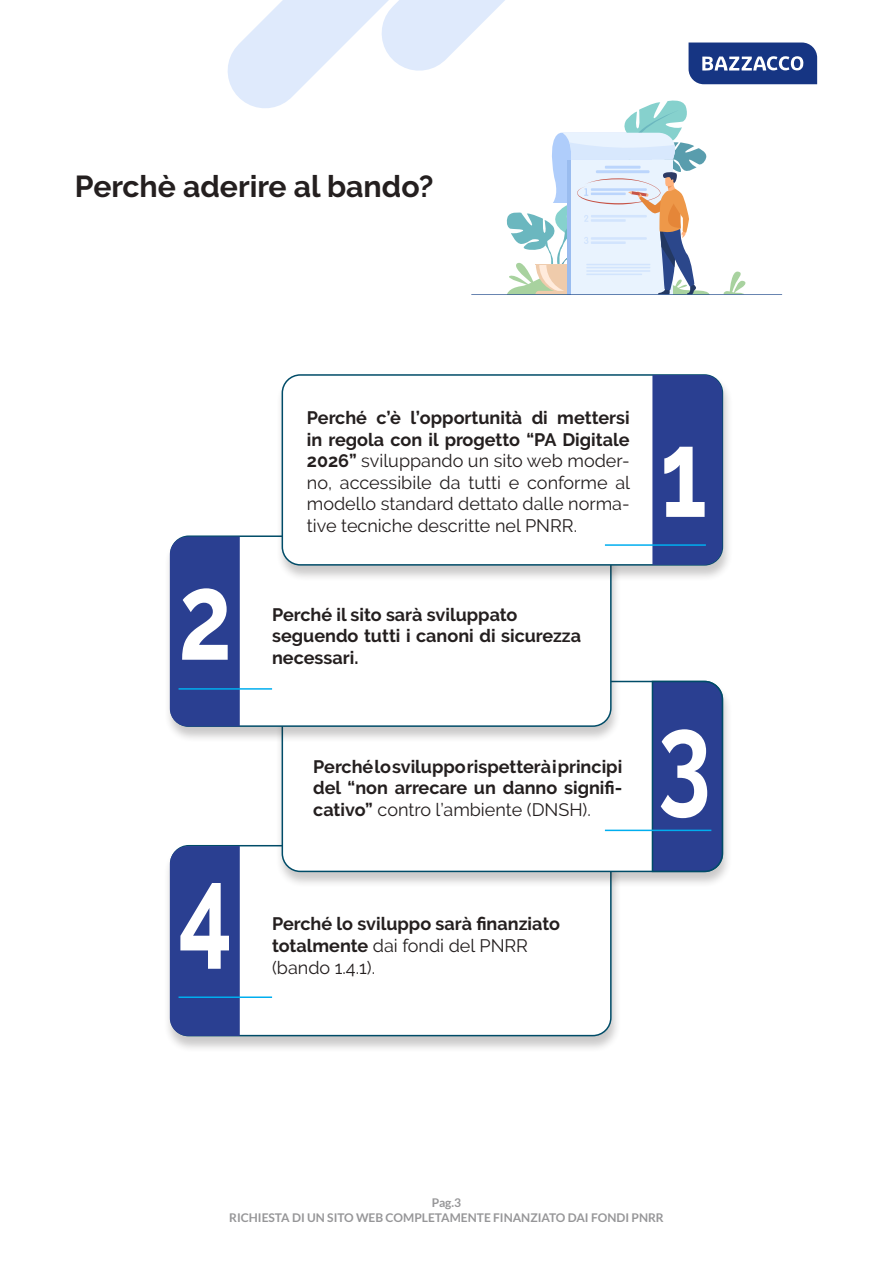
<style>
.page{position:relative;width:893px;height:1263px;background:#fff}
.page>*{position:absolute;margin:0;border:0;box-sizing:border-box;transform-origin:0 0}
.t1{font:700 122.85px "Raleway";color:#fff;scale:.77 1}
.t2{font:700 30.3px "Raleway";color:#241f1f}
.t3{font:700 18px/21.6px "Raleway";color:#241f1f}
.t4{font:18px/21.6px "Raleway";color:#241f1f;text-align:justify}
.t5{font:700 12px/14.4px "Lato";color:#969698;text-align:center}
.s1{font-weight:700}
.s2{font-weight:400}
</style>
<div class="page">
<svg style="left:471px;top:139px;width:311px;height:156px"></svg>
<svg style="left:712px;top:43px;width:105px;height:41px;background:#385295"></svg>
<div style="left:164px;top:845px;width:458px;height:208px;background:#241f1f;opacity:.24"></div>
<div style="left:171px;top:846px;width:440px;height:189px;background:#fff;border-radius:18px"></div>
<div style="left:170px;top:846px;width:70px;height:190px;background:#2a3f91"></div>
<div style="left:275px;top:681px;width:458px;height:208px;background:#241f1f;opacity:.24"></div>
<div style="left:282px;top:681px;width:440px;height:190px;background:#fff;border-radius:18px"></div>
<svg style="left:651px;top:680px;width:73px;height:193px;background:#2e4692"></svg>
<div style="left:164px;top:536px;width:457px;height:207px;background:#241f1f;opacity:.24"></div>
<div style="left:171px;top:536px;width:440px;height:190px;background:#fff;border-radius:18px"></div>
<div style="left:170px;top:535px;width:442px;height:192px;border:2px solid #004c68;border-radius:18px"></div>
<div style="left:170px;top:536px;width:70px;height:190px;background:#2a3f91"></div>
<div style="left:276px;top:374px;width:457px;height:208px;background:#241f1f;opacity:.24"></div>
<div style="left:282px;top:375px;width:440px;height:190px;background:#fff;border-radius:18px"></div>
<div style="left:282px;top:374px;width:441px;height:192px;border:2px solid #004c68;border-radius:18px"></div>
<div style="left:652px;top:375px;width:70px;height:190px;background:#2a3f91"></div>
<hr style="left:179px;top:688px;width:93px;height:2px;background:#00aeef">
<hr style="left:605px;top:544px;width:101px;height:2px;background:#00aeef">
<hr style="left:605px;top:830px;width:106px;height:1px;background:#00aeef">
<hr style="left:179px;top:996px;width:93px;height:2px;background:#00aeef">
<svg style="left:227px;top:0;width:331px;height:177px"></svg>
<svg style="left:313px;top:0;width:399px;height:139px"></svg>
<h2 class="t2" style="left:75px;top:169px;width:360px">Perchè aderire al bando?</h2>
<h1 class="t1" style="left:179px;top:546px;width:71px">2</h1>
<h1 class="t1" style="left:179px;top:840px;width:72px">4</h1>
<p class="t4" style="left:307px;top:407px;width:325px"><span class="s1">Perché c’è l’opportunità di mettersi in regola con il progetto “PA Digitale 2026”</span> sviluppando un sito web moder&shy;no, accessibile da tutti e conforme al modello standard dettato dalle norma&shy;tive tecniche descritte nel PNRR.</p>
<p class="t3" style="left:272px;top:604px;width:311px">Perché il sito sarà sviluppato seguendo tutti i canoni di sicurezza necessari.</p>
<p class="t3" style="left:313px;top:755px;width:311px;text-align:justify">Perché lo sviluppo rispetterà i principi del “non arrecare un danno signifi&shy;cativo” <span class="s2">contro l’ambiente (DNSH).</span></p>
<h1 class="t1" style="left:660px;top:403px;width:62px">1</h1>
<h1 class="t1" style="left:658px;top:687px;width:70px">3</h1>
<p class="t3" style="left:272px;top:913px;width:289px">Perché lo sviluppo sarà finanziato totalmente <span class="s2">dai fondi del PNRR</span></p>
<p class="t4" style="left:272px;top:956px;width:105px">(bando 1.4.1).</p>
<p class="t5" style="left:229px;top:1195px;width:436px">Pag.3<br>RICHIESTA DI UN SITO WEB COMPLETAMENTE FINANZIATO DAI FONDI PNRR</p>
</div>
